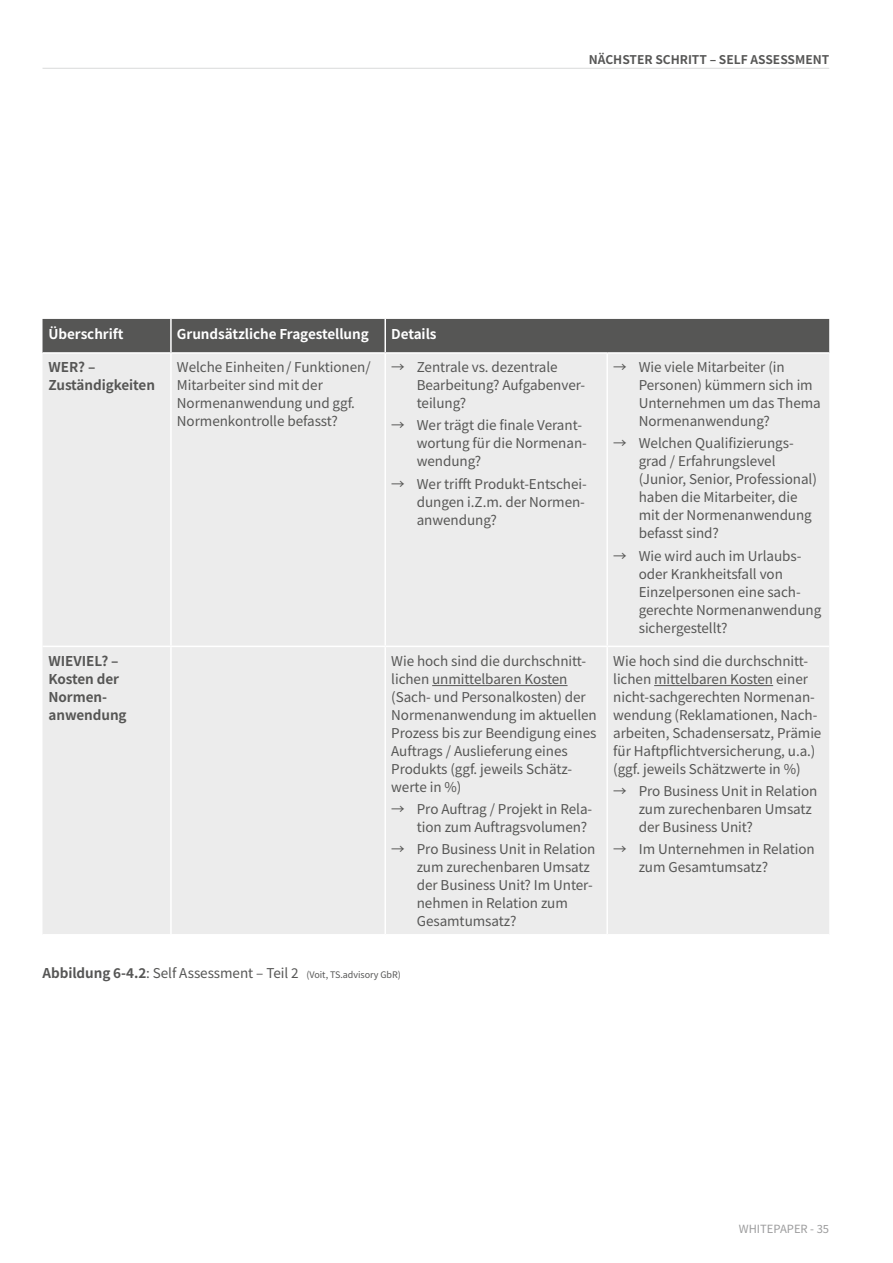
<style>
.page{position:relative;width:893px;height:1263px;background:#fff}
.page>*{position:absolute;margin:0;border:0;box-sizing:border-box;transform-origin:0 0}
.t1{font:13.5px/18px "Noto Sans TC";letter-spacing:-.005em;color:#565655}
.t2{font:700 13.5px/18px "Noto Sans TC";letter-spacing:-.005em;color:#565655}
.t3{font:700 13.5px "Noto Sans TC";letter-spacing:-.005em;color:#fff}
.t4{font:700 12px "Noto Sans TC";color:#565655}
.t5{font:11.25px "Noto Sans TC";color:#9c9c9d}
.s1{font-weight:700}
.s2{font-size:9px}
</style>
<div class="page">
<div style="left:43px;top:319px;width:786px;height:33px;background:#565655"></div>
<div style="left:43px;top:354px;width:786px;height:580px;background:#ececec"></div>
<hr style="left:606px;top:354px;width:2px;height:292px;background:#fff">
<hr style="left:606px;top:647px;width:2px;height:287px;background:#fff">
<hr style="left:170px;top:354px;width:2px;height:292px;background:#fff">
<hr style="left:384px;top:354px;width:2px;height:292px;background:#fff">
<hr style="left:43px;top:646px;width:128px;height:1px;background:#fff">
<hr style="left:171px;top:646px;width:214px;height:1px;background:#fff">
<hr style="left:170px;top:647px;width:2px;height:287px;background:#fff">
<hr style="left:385px;top:646px;width:222px;height:1px;background:#fff">
<hr style="left:384px;top:647px;width:2px;height:287px;background:#fff">
<hr style="left:607px;top:646px;width:222px;height:1px;background:#fff">
<hr style="left:170px;top:319px;width:2px;height:33px;background:#fff">
<hr style="left:384px;top:319px;width:2px;height:33px;background:#fff">
<hr style="left:432px;top:685px;width:136px;height:1px;background:#565655">
<hr style="left:654px;top:685px;width:119px;height:1px;background:#565655">
<hr style="left:43px;top:68px;width:786px;height:1px;background:#d9dada">
<p class="t4" style="left:589px;top:53px;width:242px">NÄCHSTER SCHRITT – SELF ASSESSMENT</p>
<p class="t3" style="left:49px;top:327px;width:76px">Überschrift</p>
<p class="t3" style="left:177px;top:327px;width:193px">Grundsätzliche Fragestellung</p>
<p class="t3" style="left:391px;top:327px;width:47px">Details</p>
<p class="t2" style="left:49px;top:359px;width:108px">WER? –<br>Zuständigkeiten</p>
<p class="t1" style="left:177px;top:359px;width:195px">Welche Einheiten/ Funktionen/<br>Mitarbeiter sind mit der<br>Normenanwendung und ggf.<br>Normenkontrolle befasst?</p>
<p class="t1" style="left:417px;top:358px;width:170px;text-indent:-26px">→ Zentrale vs. dezentrale<br>Bearbeitung? Aufgabenver&shy;teilung?</p>
<p class="t1" style="left:417px;top:417px;width:172px;text-indent:-26px">→ Wer trägt die finale Verant&shy;wortung für die Normenan&shy;wendung?</p>
<p class="t1" style="left:417px;top:475px;width:172px;text-indent:-26px">→ Wer trifft Produkt-Entschei&shy;dungen i.Z.m. der Normen&shy;anwendung?</p>
<p class="t2" style="left:49px;top:652px;width:80px">WIEVIEL? –<br>Kosten der<br>Normen&shy;anwendung</p>
<p class="t1" style="left:391px;top:652px;width:207px">Wie hoch sind die durchschnitt&shy;lichen unmittelbaren Kosten (Sach- und Personalkosten) der<br>Normenanwendung im aktuellen<br>Prozess bis zur Beendigung eines<br>Auftrags / Auslieferung eines<br>Produkts (ggf. jeweils Schätz&shy;werte in %)</p>
<p class="t1" style="left:417px;top:800px;width:177px;text-indent:-26px">→ Pro Auftrag / Projekt in Rela&shy;tion zum Auftragsvolumen?</p>
<p class="t1" style="left:417px;top:840px;width:180px;text-indent:-26px">→ Pro Business Unit in Relation zum zurechenbaren Umsatz der Business Unit? Im Unter&shy;nehmen in Relation zum<br>Gesamtumsatz?</p>
<p class="t1" style="left:43px;top:964px;width:360px"><span class="s1">Abbildung 6-4.2</span>: Self Assessment – Teil 2 <span class="s2">(Voit, TS.advisory GbR)</span></p>
<p class="t1" style="left:639px;top:358px;width:184px;text-indent:-26px">→ Wie viele Mitarbeiter (in<br>Personen) kümmern sich im<br>Unternehmen um das Thema<br>Normenanwendung?</p>
<p class="t1" style="left:639px;top:435px;width:180px;text-indent:-26px">→ Welchen Qualifizierungs - grad / Erfahrungslevel (Junior, Senior, Professional) haben die Mitarbeiter, die mit der Normenanwendung befasst sind?</p>
<p class="t1" style="left:639px;top:547px;width:184px;text-indent:-26px">→ Wie wird auch im Urlaubs&shy;oder Krankheitsfall von<br>Einzelpersonen eine sach&shy;gerechte Normenanwendung sichergestellt?</p>
<p class="t1" style="left:613px;top:652px;width:210px">Wie hoch sind die durchschnitt&shy;lichen mittelbaren Kosten einer nicht-sachgerechten Normenan&shy;wendung (Reklamationen, Nach&shy;arbeiten, Schadensersatz, Prämie für Haftpflichtversicherung, u.a.) (ggf. jeweils Schätzwerte in %)</p>
<p class="t1" style="left:639px;top:782px;width:180px;text-indent:-26px">→ Pro Business Unit in Relation zum zurechenbaren Umsatz der Business Unit?</p>
<p class="t1" style="left:639px;top:840px;width:178px;text-indent:-26px">→ Im Unternehmen in Relation zum Gesamtumsatz?</p>
<p class="t5" style="left:739px;top:1223px;width:92px">WHITEPAPER - 35</p>
</div>
